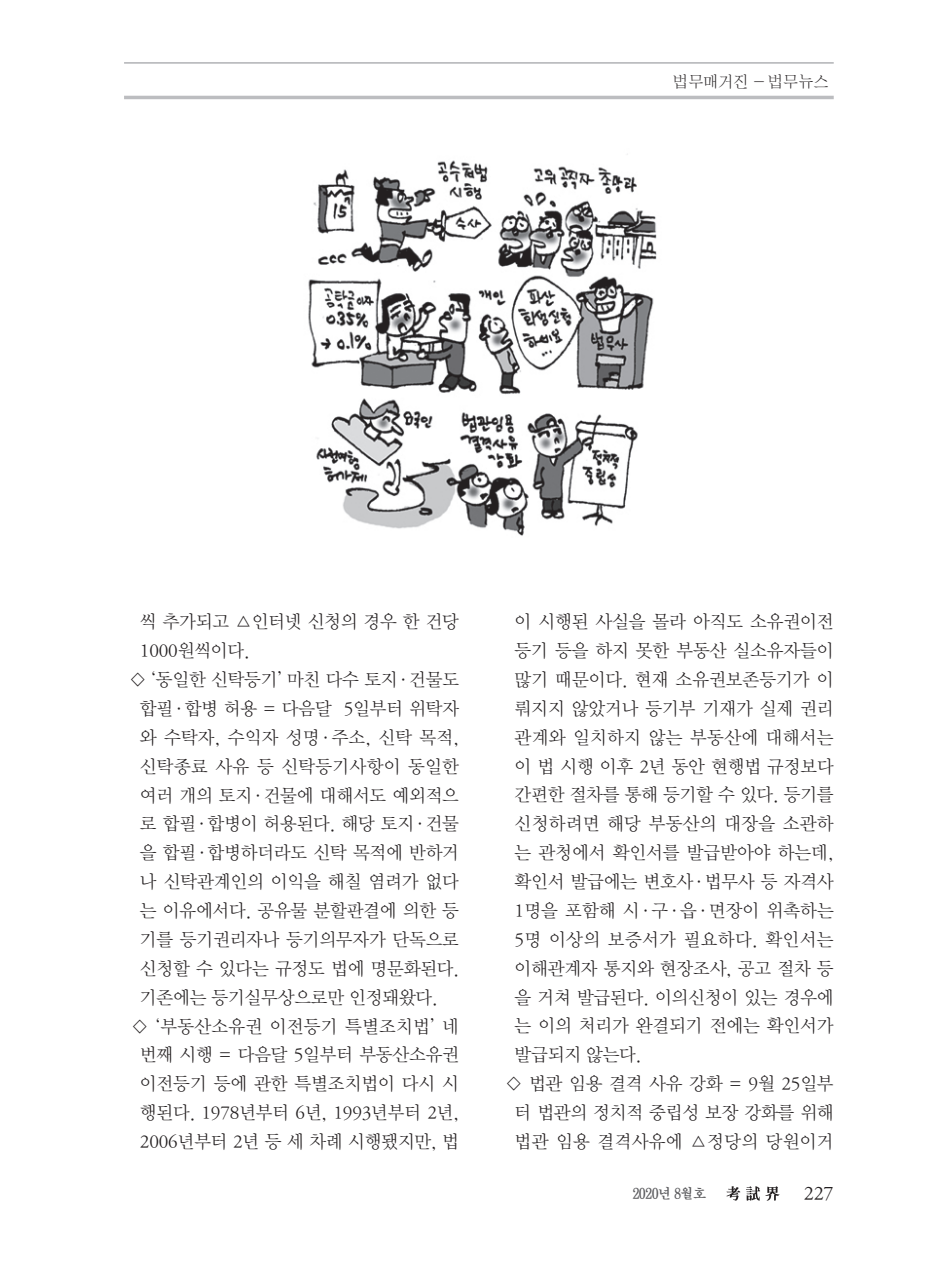
<style>
.page{position:relative;width:933px;height:1275px;background:#fff}
.page>*{position:absolute;margin:0;border:0;box-sizing:border-box;transform-origin:0 0}
.t1{font:19.25px "DX Nmu Std 30";color:#231f20}
.t2{font:18.38px "DX Nmu Std 20";letter-spacing:-.01em;color:#231f20}
.t3{font:18.38px "DX Nmu Std 20";letter-spacing:.015em;color:#231f20}
.t4{font:18.38px "DX Nmu Std 20";letter-spacing:.01em;color:#231f20}
.t5{font:18.38px "DX Nmu Std 20";letter-spacing:.02em;color:#231f20}
.t6{font:15.75px "DX Shnm Std";letter-spacing:-.01em;color:#231f20}
.t7{font:14px "D Xmu Std 40";letter-spacing:-.05em;color:#5a5a5d;scale:.95 1}
</style>
<div class="page">
<hr style="left:124px;top:96px;width:709px;height:3px;background:#bcbdc0">
<hr style="left:124px;top:62px;width:709px;height:2px;background:#bcbdc0">
<svg style="left:726px;top:1186px;width:14px;height:15px"></svg>
<svg style="left:746px;top:1186px;width:33px;height:15px"></svg>
<img style="left:308px;top:154px;width:349px;height:382px">
<p class="t6" style="left:673px;top:74px;width:157px">법무매거진 - 법무뉴스</p>
<p class="t2" style="left:140px;top:613px;width:320px">씩 추가되고 △인터넷 신청의 경우 한 건당</p>
<p class="t2" style="left:140px;top:642px;width:111px">1000원씩이다.</p>
<p class="t2" style="left:130px;top:670px;width:331px">◇ ‘동일한 신탁등기’ 마친 다수 토지·건물도</p>
<p class="t2" style="left:140px;top:699px;width:321px">합필·합병 허용 = 다음달 5일부터 위탁자</p>
<p class="t4" style="left:140px;top:728px;width:320px">와 수탁자, 수익자 성명·주소, 신탁 목적,</p>
<p class="t3" style="left:140px;top:757px;width:320px">신탁종료 사유 등 신탁등기사항이 동일한</p>
<p class="t2" style="left:140px;top:786px;width:320px">여러 개의 토지·건물에 대해서도 예외적으</p>
<p class="t2" style="left:140px;top:815px;width:320px">로 합필·합병이 허용된다. 해당 토지·건물</p>
<p class="t2" style="left:140px;top:844px;width:320px">을 합필·합병하더라도 신탁 목적에 반하거</p>
<p class="t2" style="left:140px;top:872px;width:320px">나 신탁관계인의 이익을 해칠 염려가 없다</p>
<p class="t2" style="left:140px;top:901px;width:320px">는 이유에서다. 공유물 분할판결에 의한 등</p>
<p class="t2" style="left:140px;top:930px;width:320px">기를 등기권리자나 등기의무자가 단독으로</p>
<p class="t2" style="left:140px;top:959px;width:320px">신청할 수 있다는 규정도 법에 명문화된다.</p>
<p class="t2" style="left:140px;top:988px;width:299px">기존에는 등기실무상으로만 인정돼왔다.</p>
<p class="t3" style="left:131px;top:1017px;width:329px">◇ ‘부동산소유권 이전등기 특별조치법’ 네</p>
<p class="t2" style="left:140px;top:1046px;width:320px">번째 시행 = 다음달 5일부터 부동산소유권</p>
<p class="t2" style="left:140px;top:1075px;width:320px">이전등기 등에 관한 특별조치법이 다시 시</p>
<p class="t2" style="left:140px;top:1103px;width:320px">행된다. 1978년부터 6년, 1993년부터 2년,</p>
<p class="t2" style="left:140px;top:1132px;width:320px">2006년부터 2년 등 세 차례 시행됐지만, 법</p>
<p class="t2" style="left:514px;top:612px;width:320px">이 시행된 사실을 몰라 아직도 소유권이전</p>
<p class="t2" style="left:514px;top:641px;width:320px">등기 등을 하지 못한 부동산 실소유자들이</p>
<p class="t2" style="left:514px;top:670px;width:320px">많기 때문이다. 현재 소유권보존등기가 이</p>
<p class="t2" style="left:514px;top:699px;width:320px">뤄지지 않았거나 등기부 기재가 실제 권리</p>
<p class="t3" style="left:514px;top:728px;width:320px">관계와 일치하지 않는 부동산에 대해서는</p>
<p class="t2" style="left:514px;top:757px;width:321px">이 법 시행 이후 2년 동안 현행법 규정보다</p>
<p class="t2" style="left:514px;top:786px;width:320px">간편한 절차를 통해 등기할 수 있다. 등기를</p>
<p class="t3" style="left:514px;top:815px;width:320px">신청하려면 해당 부동산의 대장을 소관하</p>
<p class="t2" style="left:514px;top:843px;width:320px">는 관청에서 확인서를 발급받아야 하는데,</p>
<p class="t2" style="left:514px;top:872px;width:320px">확인서 발급에는 변호사·법무사 등 자격사</p>
<p class="t2" style="left:514px;top:901px;width:321px">1명을 포함해 시·구·읍·면장이 위촉하는</p>
<p class="t5" style="left:514px;top:930px;width:320px">5명 이상의 보증서가 필요하다. 확인서는</p>
<p class="t2" style="left:514px;top:959px;width:320px">이해관계자 통지와 현장조사, 공고 절차 등</p>
<p class="t2" style="left:514px;top:988px;width:320px">을 거쳐 발급된다. 이의신청이 있는 경우에</p>
<p class="t2" style="left:514px;top:1017px;width:320px">는 이의 처리가 완결되기 전에는 확인서가</p>
<p class="t2" style="left:514px;top:1045px;width:128px">발급되지 않는다.</p>
<p class="t2" style="left:505px;top:1074px;width:329px">◇ 법관 임용 결격 사유 강화 = 9월 25일부</p>
<p class="t2" style="left:514px;top:1103px;width:320px">터 법관의 정치적 중립성 보장 강화를 위해</p>
<p class="t3" style="left:514px;top:1132px;width:320px">법관 임용 결격사유에 △정당의 당원이거</p>
<p class="t7" style="left:632px;top:1186px;width:80px">2020년 8월호</p>
<p class="t1" style="left:804px;top:1183px;width:31px">227</p>
</div>
